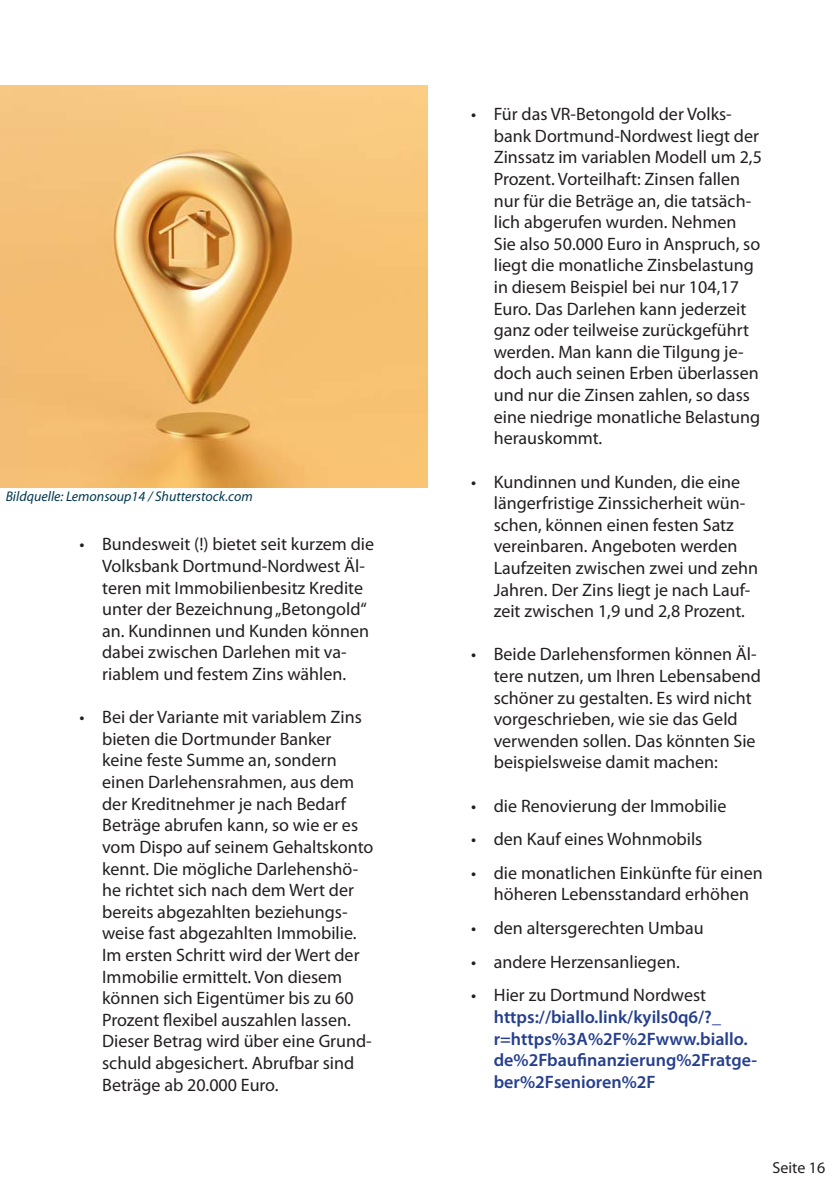
<style>
.page{position:relative;width:840px;height:1191px;background:#fff}
.page>*{position:absolute;margin:0;border:0;box-sizing:border-box;transform-origin:0 0}
.t1{font:18px/21.6px "Myriad Pro";color:#231f20}
.t2{font:600 18px/21.6px "Myriad Pro";color:#253f8e}
.t3{font:16px "Myriad Pro";color:#231f20}
.RdW_-_S08_Fußnote_07{font:italic 14px "Myriad Pro";color:#00374d}
.s1{font-weight:400;color:#231f20}
</style>
<div class="page">
<img style="left:0;top:85px;width:427px;height:403px">
<p class="RdW_-_S08_Fußnote_07" style="left:6px;top:488px;width:248px">Bildquelle: Lemonsoup14 / Shutterstock.com</p>
<p class="t1" style="left:102px;top:533px;width:273px;text-indent:-23px">• Bundesweit (!) bietet seit kurzem die Volksbank Dortmund-Nordwest Äl&shy;teren mit Immobilienbesitz Kredite unter der Bezeichnung „Betongold“ an. Kundinnen und Kunden können dabei zwischen Darlehen mit va&shy;riablem und festem Zins wählen.</p>
<p class="t1" style="left:102px;top:706px;width:273px;text-indent:-23px">• Bei der Variante mit variablem Zins bieten die Dortmunder Banker keine feste Summe an, sondern einen Darlehensrahmen, aus dem der Kreditnehmer je nach Bedarf<br>Beträge abrufen kann, so wie er es vom Dispo auf seinem Gehaltskonto kennt. Die mögliche Darlehenshö&shy;he richtet sich nach dem Wert der bereits abgezahlten beziehungs&shy;weise fast abgezahlten Immobilie.<br>Im ersten Schritt wird der Wert der<br>Immobilie ermittelt. Von diesem können sich Eigentümer bis zu 60<br>Prozent flexibel auszahlen lassen.<br>Dieser Betrag wird über eine Grund&shy;schuld abgesichert. Abrufbar sind<br>Beträge ab 20.000 Euro.</p>
<p class="t1" style="left:493px;top:103px;width:269px;text-indent:-23px">• Für das VR-Betongold der Volks&shy;bank Dortmund-Nordwest liegt der Zinssatz im variablen Modell um 2,5<br>Prozent. Vorteilhaft: Zinsen fallen nur für die Beträge an, die tatsäch&shy;lich abgerufen wurden. Nehmen Sie also 50.000 Euro in Anspruch, so liegt die monatliche Zinsbelastung in diesem Beispiel bei nur 104,17<br>Euro. Das Darlehen kann jederzeit ganz oder teilweise zurückgeführt werden. Man kann die Tilgung je&shy;doch auch seinen Erben überlassen und nur die Zinsen zahlen, so dass eine niedrige monatliche Belastung herauskommt.</p>
<p class="t1" style="left:493px;top:470px;width:266px;text-indent:-23px">• Kundinnen und Kunden, die eine längerfristige Zinssicherheit wün&shy;schen, können einen festen Satz vereinbaren. Angeboten werden Laufzeiten zwischen zwei und zehn Jahren. Der Zins liegt je nach Lauf&shy;zeit zwischen 1,9 und 2,8 Prozent.</p>
<p class="t1" style="left:493px;top:643px;width:268px;text-indent:-23px">• Beide Darlehensformen können Äl&shy;tere nutzen, um Ihren Lebensabend schöner zu gestalten. Es wird nicht vorgeschrieben, wie sie das Geld verwenden sollen. Das könnten Sie beispielsweise damit machen:</p>
<p class="t1" style="left:471px;top:794px;width:257px">• die Renovierung der Immobilie</p>
<p class="t1" style="left:471px;top:828px;width:233px">• den Kauf eines Wohnmobils</p>
<p class="t1" style="left:471px;top:861px;width:293px;text-align:center">• die monatlichen Einkünfte für einen höheren Lebensstandard erhöhen</p>
<p class="t1" style="left:471px;top:917px;width:234px">• den altersgerechten Umbau</p>
<p class="t1" style="left:471px;top:950px;width:210px">• andere Herzensanliegen.</p>
<p class="t2" style="left:493px;top:984px;width:265px;text-indent:-23px"><span class="s1">• Hier zu Dortmund Nordwest </span>https://biallo.link/kyils0q6/?_ r=https%3A%2F%2Fwww.biallo. de%2Fbaufinanzierung%2Fratge&shy;ber%2Fsenioren%2F</p>
<p class="t3" style="left:772px;top:1157px;width:54px">Seite 16</p>
</div>
